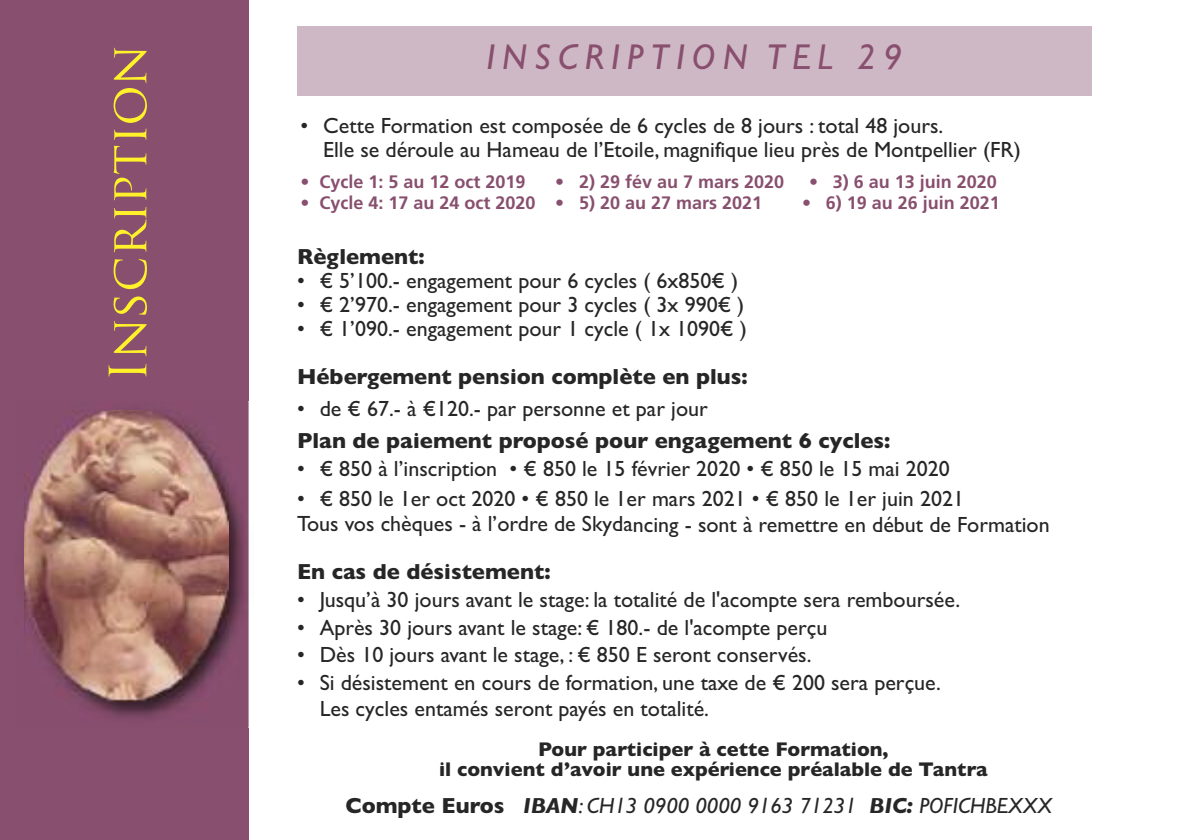
<style>
.page{position:relative;width:1191px;height:840px;background:#fff}
.page>*{position:absolute;margin:0;border:0;box-sizing:border-box;transform-origin:0 0}
.t1{font:50px "Trajan Pro";color:#fff12a}
.t2{font:italic 36px "Gill Sans";letter-spacing:.2em;color:#884f6e}
.t3{font:22px/25.6px "Gill Sans";color:#272627}
.t4{font:700 22px/32px "Gill Sans";color:#272627}
.t5{font:italic 22px "Gill Sans";color:#272627}
.t6{font:700 20px/20px "Gill Sans";color:#272627;text-align:center}
.t7{font:700 18px "Frutiger";color:#884f6e}
.s1{font-weight:700}
.s2{font-weight:400}
.s3{font-weight:700;font-style:normal}
</style>
<div class="page">
<div style="left:0;top:0;width:249px;height:839px;background:#884f6e"></div>
<img style="left:83px;top:401px;width:166px;height:326px">
<img style="left:24px;top:410px;width:204px;height:291px">
<div style="left:297px;top:26px;width:794px;height:70px;background:#cfb8c5"></div>
<p class="t1" style="left:109px;top:381px;width:338px;rotate:-90deg">Inscription</p>
<p class="t2" style="left:486px;top:36px;width:417px">INSCRIPTION TEL 29</p>
<p class="t3" style="left:323px;top:114px;width:699px;line-height:24px;text-indent:-22px">• Cette Formation est composée de 6 cycles de 8 jours : total 48 jours.<br>Elle se déroule au Hameau de l’Etoile, magnifique lieu près de Montpellier (FR)</p>
<p class="t7" style="left:300px;top:174px;width:226px">• Cycle 1: 5 au 12 oct 2019</p>
<p class="t7" style="left:555px;top:174px;width:230px">• 2) 29 fév au 7 mars 2020</p>
<p class="t7" style="left:809px;top:174px;width:189px">• 3) 6 au 13 juin 2020</p>
<p class="t7" style="left:300px;top:196px;width:463px">• Cycle 4: 17 au 24 oct 2020 • 5) 20 au 27 mars 2021</p>
<p class="t7" style="left:802px;top:196px;width:199px">• 6) 19 au 26 juin 2021</p>
<p class="t4" style="left:297px;top:240px;width:129px">Règlement:</p>
<p class="t3" style="left:297px;top:267px;width:443px">• € 5’100.- engagement pour 6 cycles ( 6x850€ )</p>
<p class="t3" style="left:297px;top:291px;width:449px">• € 2’970.- engagement pour 3 cycles ( 3x 990€ )</p>
<p class="t3" style="left:297px;top:304px;width:452px;line-height:48px">• € 1’090.- engagement pour 1 cycle ( 1x 1090€ )<br><span class="s1">Hébergement pension complète en plus:</span></p>
<p class="t4" style="left:297px;top:392px;width:595px"><span class="s2">• de € 67.- à €120.- par personne et par jour<br></span>Plan de paiement proposé pour engagement 6 cycles:</p>
<p class="t3" style="left:297px;top:455px;width:654px">• € 850 à l’inscription • € 850 le 15 février 2020 • € 850 le 15 mai 2020</p>
<p class="t3" style="left:297px;top:485px;width:754px">• € 850 le 1er oct 2020 • € 850 le 1er mars 2021 • € 850 le 1er juin 2021<br>Tous vos chèques - à l’ordre de Skydancing - sont à remettre en début de Formation</p>
<p class="t4" style="left:297px;top:555px;width:255px">En cas de désistement:</p>
<p class="t3" style="left:297px;top:586px;width:664px">• Jusqu’à 30 jours avant le stage: la totalité de l'acompte sera remboursée.</p>
<p class="t3" style="left:297px;top:614px;width:532px">• Après 30 jours avant le stage: € 180.- de l'acompte perçu</p>
<p class="t3" style="left:297px;top:641px;width:516px">• Dès 10 jours avant le stage, : € 850 E seront conservés.</p>
<p class="t3" style="left:320px;top:669px;width:623px;text-indent:-23px">• Si désistement en cours de formation, une taxe de € 200 sera perçue.<br>Les cycles entamés seront payés en totalité.</p>
<p class="t6" style="left:439px;top:738px;width:550px">Pour participer à cette Formation,<br>il convient d’avoir une expérience préalable de Tantra</p>
<p class="t5" style="left:345px;top:792px;width:708px"><span class="s3">Compte Euros</span> <span class="s1">IBAN</span>: CH13 0900 0000 9163 71231 <span class="s1">BIC:</span> POFICHBEXXX</p>
</div>
